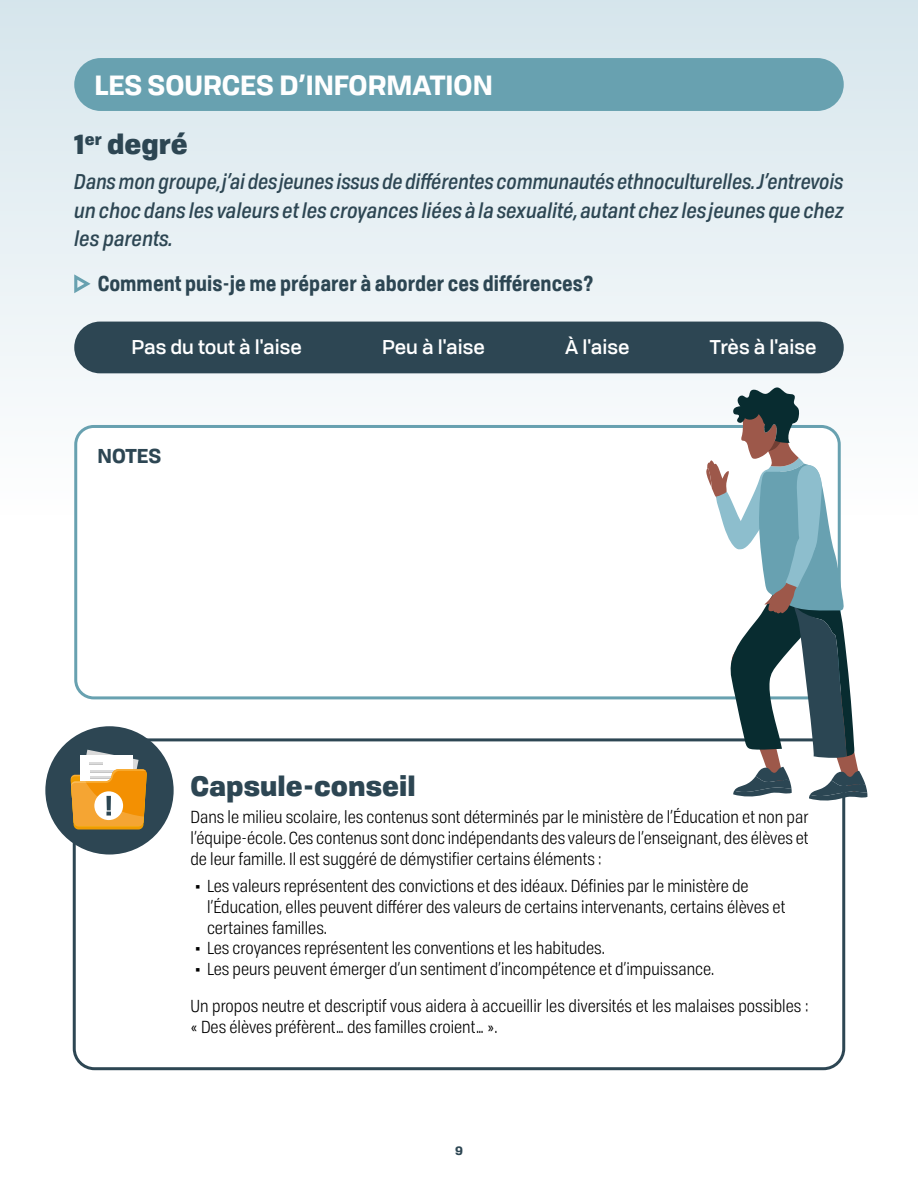
<style>
.page{position:relative;width:918px;height:1188px;background:#fff}
.page>*{position:absolute;margin:0;border:0;box-sizing:border-box;transform-origin:0 0}
.t1{font:700 27px "Tofino";color:#fff}
.t2{font:900 27px "Tofino";color:#2d4653}
.t3{font:italic 500 21px/28.5px "Tofino Narrow";color:#2d4653;text-align:justify}
.t4{font:700 21px "Tofino Narrow";color:#2d4653}
.t5{font:500 19.5px "Tofino";color:#fff}
.t6{font:700 19.5px "Tofino";color:#2d4653}
.t7{font:17.25px/20.7px "Tofino Narrow";color:#000}
.t8{font:700 12px "Tofino";color:#2d4653}
.s1{font-family:"Tofino";font-weight:700}
</style>
<div class="page">
<div style="left:0;top:0;width:918px;height:515px;background:linear-gradient(to bottom,#d6e5ec,#fefefe)"></div>
<div style="left:74px;top:58px;width:770px;height:53px;background:#68a1b0;border-radius:26px"></div>
<svg style="left:74px;top:274px;width:17px;height:19px"></svg>
<div style="left:74px;top:322px;width:770px;height:51px;background:#2d4653;border-radius:26px"></div>
<div style="left:76px;top:426px;width:763px;height:272px;background:#fff;border-radius:18px"></div>
<div style="left:74px;top:425px;width:767px;height:274px;border:3px solid #68a1b0;border-radius:18px"></div>
<div style="left:73px;top:738px;width:772px;height:332px;border:3px solid #2d4653;border-radius:20px"></div>
<div style="left:45px;top:726px;width:129px;height:129px;background:#2d4653;border-radius:50%"></div>
<svg style="left:71px;top:750px;width:76px;height:80px"></svg>
<div style="left:106px;top:796px;width:5px;height:14px;background:#2b4653"></div>
<svg style="left:706px;top:387px;width:161px;height:414px"></svg>
<h1 class="t1" style="left:94px;top:63px;width:400px">LES SOURCES D’INFORMATION</h1>
<h1 class="t2" style="left:74px;top:121px;width:115px">1<sup>er</sup> degré</h1>
<p class="t3" style="left:74px;top:166px;width:771px">Dans mon groupe, j’ai des jeunes issus de différentes communautés ethnoculturelles. J’entrevois un choc dans les valeurs et les croyances liées à la sexualité, autant chez les jeunes que chez les parents.</p>
<p class="t4" style="left:98px;top:267px;width:497px">Comment puis-je me préparer à aborder ces différences?</p>
<p class="t5" style="left:132px;top:332px;width:172px">Pas du tout à l'aise</p>
<p class="t5" style="left:382px;top:332px;width:104px">Peu à l'aise</p>
<p class="t5" style="left:565px;top:332px;width:66px">À l'aise</p>
<p class="t5" style="left:710px;top:332px;width:108px">Très à l'aise</p>
<p class="t6" style="left:98px;top:440px;width:65px">NOTES</p>
<h1 class="t2" style="left:190px;top:763px;width:227px">Capsule-conseil</h1>
<p class="t7" style="left:190px;top:806px;width:620px;text-align:justify">Dans le milieu scolaire, les contenus sont déterminés par le ministère de l’Éducation et non par l’équipe-école. Ces contenus sont donc indépendants des valeurs de l’enseignant, des élèves et de leur famille. Il est suggéré de démystifier certains éléments :</p>
<p class="t7" style="left:207px;top:875px;width:580px;text-indent:-14px"><span class="s1">•</span> Les valeurs représentent des convictions et des idéaux. Définies par le ministère de l’Éducation, elles peuvent différer des valeurs de certains intervenants, certains élèves et certaines familles.</p>
<p class="t7" style="left:194px;top:937px;width:413px"><span class="s1">•</span> Les croyances représentent les conventions et les habitudes.</p>
<p class="t7" style="left:190px;top:949px;width:620px;line-height:36.9px"><span class="s1">•</span> Les peurs peuvent émerger d’un sentiment d’incompétence et d’impuissance.<br>Un propos neutre et descriptif vous aidera à accueillir les diversités et les malaises possibles :</p>
<p class="t7" style="left:190px;top:1015px;width:309px">« Des élèves préfèrent… des familles croient… ».</p>
<p class="t8" style="left:455px;top:1141px;width:9px">9</p>
</div>
